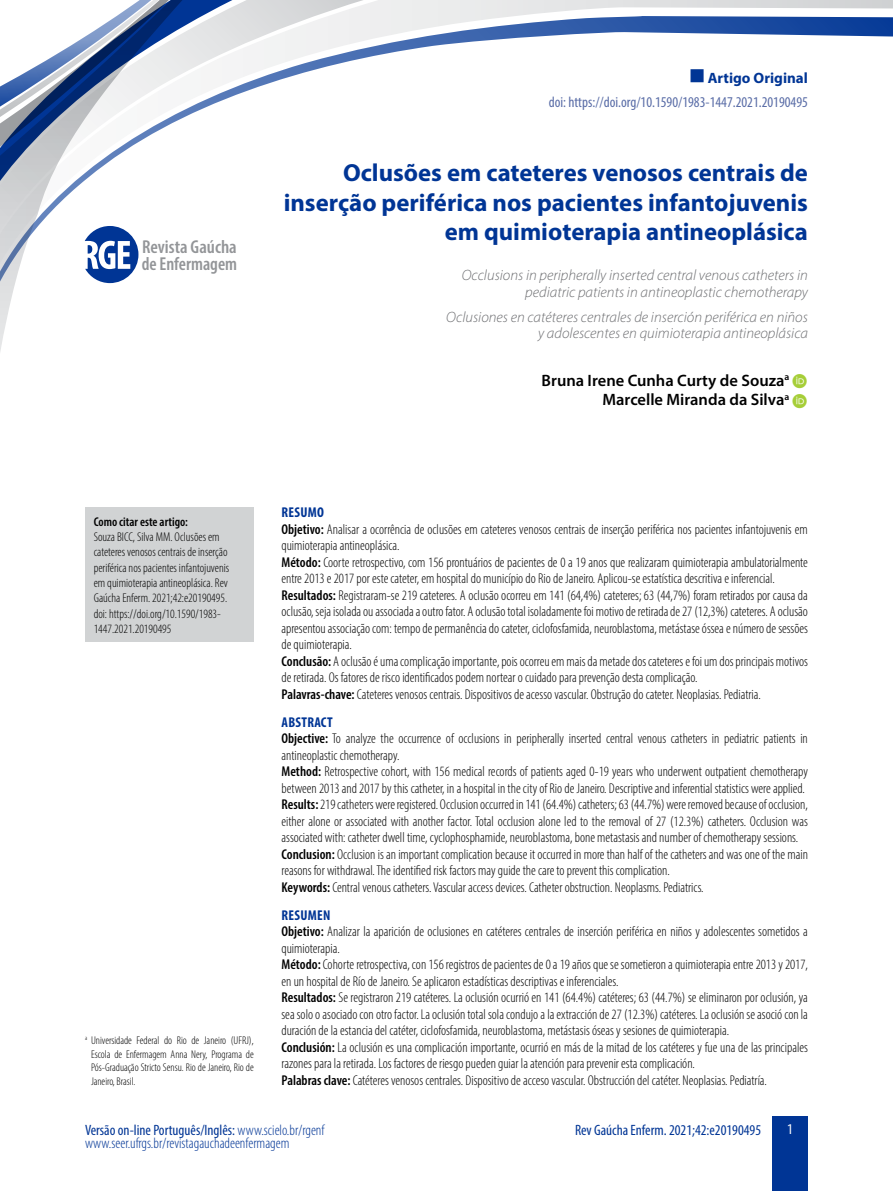
<style>
.page{position:relative;width:893px;height:1191px;background:#fff}
.page>*{position:absolute;margin:0;border:0;box-sizing:border-box;transform-origin:0 0}
.t1{font:700 24.75px/29.7px "Myriad Pro";color:#003595;text-align:right}
.t2{font:600 condensed 18.75px/16.6px "Myriad Pro";color:#939598}
.t3{font:600 16.5px/19.5px "Myriad Pro";color:#000;text-align:right}
.t4{font:italic 300 15px/16.5px "Myriad Pro";color:#6d6e71;text-align:right}
.t5{font:condensed 15px "Myriad Pro";color:#003595}
.t6{font:condensed 15px "Myriad Pro";color:#5a6da7}
.t7{font:300 condensed 15px "Myriad Pro";color:#003595}
.t8{font:700 15px "Myriad Pro";color:#003595}
.t9{font:condensed 15px "Myriad Pro";color:#fff}
.t10{font:300 condensed 14.25px/16.5px "Myriad Pro";color:#000}
.t11{font:300 condensed 12.75px/15.3px "Myriad Pro";color:#000}
.t12{font:600 condensed 12.75px "Myriad Pro";color:#000}
.t13{font:300 condensed 11.25px/13.5px "Myriad Pro";color:#000;text-align:justify}
.s1{font-weight:700;color:#003595}
.s2{font-weight:600}
.s3{font-weight:300}
</style>
<div class="page">
<svg style="left:202px;top:0;width:691px;height:109px"></svg>
<svg style="left:0;top:0;width:202px;height:352px"></svg>
<div style="left:772px;top:1116px;width:36px;height:75px;background:#003595"></div>
<svg style="left:85px;top:226px;width:53px;height:57px"></svg>
<div style="left:85px;top:507px;width:168px;height:135px;background:#d1d3d4"></div>
<svg style="left:691px;top:69px;width:13px;height:14px"></svg>
<p class="t8" style="left:708px;top:68px;width:102px">Artigo Original</p>
<h2 class="t2" style="left:142px;top:238px;width:97px">Revista Gaúcha de Enfermagem</h2>
<p class="t6" style="left:549px;top:93px;width:261px">doi: https://doi.org/10.1590/1983-1447.2021.20190495</p>
<h1 class="t1" style="left:284px;top:157px;width:526px">Oclusões em cateteres venosos centrais de inserção periférica nos pacientes infantojuvenis em quimioterapia antineoplásica</h1>
<p class="t4" style="left:462px;top:267px;width:348px">Occlusions in peripherally inserted central venous catheters in pediatric patients in antineoplastic chemotherapy</p>
<p class="t4" style="left:446px;top:308px;width:363px">Oclusiones en catéteres centrales de inserción periférica en niños y adolescentes en quimioterapia antineoplásica</p>
<p class="t3" style="left:542px;top:370px;width:249px">Bruna Irene Cunha Curty de Souza<sup>a<br></sup>Marcelle Miranda da Silva<sup>a</sup></p>
<p class="t12" style="left:94px;top:514px;width:96px">Como citar este artigo:</p>
<p class="t11" style="left:94px;top:529px;width:137px">Souza BICC, Silva MM. Oclusões em cateteres venosos centrais de inserção periférica nos pacientes infantojuvenis em quimioterapia antineoplásica. Rev Gaúcha Enferm. 2021;42:e20190495. doi: https://doi.org/10.1590/1983- 1447.2021.20190495</p>
<p class="t13" style="left:91px;top:1033px;width:164px;text-indent:-6px"><sup>a</sup> Universidade Federal do Rio de Janeiro (UFRJ), Escola de Enfermagem Anna Nery, Programa de Pós-Graduação Stricto Sensu. Rio de Janeiro, Rio de Janeiro, Brasil.</p>
<p class="t10" style="left:281px;top:504px;width:528px"><span class="s1">RESUMO<br></span><span class="s2">Objetivo:</span> Analisar a ocorrência de oclusões em cateteres venosos centrais de inserção periférica nos pacientes infantojuvenis em quimioterapia antineoplásica.<br><span class="s2">Método:</span> Coorte retrospectivo, com 156 prontuários de pacientes de 0 a 19 anos que realizaram quimioterapia ambulatorialmente entre 2013 e 2017 por este cateter, em hospital do município do Rio de Janeiro. Aplicou-se estatística descritiva e inferencial.<br><span class="s2">Resultados:</span> Registraram-se 219 cateteres. A oclusão ocorreu em 141 (64,4%) cateteres; 63 (44,7%) foram retirados por causa da oclusão, seja isolada ou associada a outro fator. A oclusão total isoladamente foi motivo de retirada de 27 (12,3%) cateteres. A oclusão apresentou associação com: tempo de permanência do cateter, ciclofosfamida, neuroblastoma, metástase óssea e número de sessões de quimioterapia.<br><span class="s2">Conclusão:</span> A oclusão é uma complicação importante, pois ocorreu em mais da metade dos cateteres e foi um dos principais motivos de retirada. Os fatores de risco identificados podem nortear o cuidado para prevenção desta complicação.<br><span class="s2">Palavras-chave:</span> Cateteres venosos centrais. Dispositivos de acesso vascular. Obstrução do cateter. Neoplasias. Pediatria.</p>
<p class="t10" style="left:281px;top:713px;width:528px"><span class="s1">ABSTRACT<br></span><span class="s2">Objective:</span> To analyze the occurrence of occlusions in peripherally inserted central venous catheters in pediatric patients in antineoplastic chemotherapy.<br><span class="s2">Method:</span> Retrospective cohort, with 156 medical records of patients aged 0-19 years who underwent outpatient chemotherapy between 2013 and 2017 by this catheter, in a hospital in the city of Rio de Janeiro. Descriptive and inferential statistics were applied.<br><span class="s2">Results:</span> 219 catheters were registered. Occlusion occurred in 141 (64.4%) catheters; 63 (44.7%) were removed because of occlusion, either alone or associated with another factor. Total occlusion alone led to the removal of 27 (12.3%) catheters. Occlusion was associated with: catheter dwell time, cyclophosphamide, neuroblastoma, bone metastasis and number of chemotherapy sessions.<br><span class="s2">Conclusion:</span> Occlusion is an important complication because it occurred in more than half of the catheters and was one of the main reasons for withdrawal. The identified risk factors may guide the care to prevent this complication.<br><span class="s2">Keywords:</span> Central venous catheters. Vascular access devices. Catheter obstruction. Neoplasms. Pediatrics.</p>
<p class="t10" style="left:281px;top:906px;width:528px"><span class="s1">RESUMEN<br></span><span class="s2">Objetivo:</span> Analizar la aparición de oclusiones en catéteres centrales de inserción periférica en niños y adolescentes sometidos a quimioterapia.<br><span class="s2">Método:</span> Cohorte retrospectiva, con 156 registros de pacientes de 0 a 19 años que se sometieron a quimioterapia entre 2013 y 2017, en un hospital de Río de Janeiro. Se aplicaron estadísticas descriptivas e inferenciales.<br><span class="s2">Resultados:</span> Se registraron 219 catéteres. La oclusión ocurrió en 141 (64.4%) catéteres; 63 (44.7%) se eliminaron por oclusión, ya sea solo o asociado con otro factor. La oclusión total sola condujo a la extracción de 27 (12.3%) catéteres. La oclusión se asoció con la duración de la estancia del catéter, ciclofosfamida, neuroblastoma, metástasis óseas y sesiones de quimioterapia.<br><span class="s2">Conclusión:</span> La oclusión es una complicación importante, ocurrió en más de la mitad de los catéteres y fue una de las principales razones para la retirada. Los factores de riesgo pueden guiar la atención para prevenir esta complicación.<br><span class="s2">Palabras clave:</span> Catéteres venosos centrales. Dispositivo de acceso vascular. Obstrucción del catéter. Neoplasias. Pediatría.</p>
<p class="t5" style="left:85px;top:1121px;width:241px">Versão on-line Português/Inglês: <span class="s3">www.scielo.br/rgenf</span></p>
<p class="t7" style="left:85px;top:1134px;width:206px">www.seer.ufrgs.br/revistagauchadeenfermagem</p>
<p class="t5" style="left:575px;top:1121px;width:188px">Rev Gaúcha Enferm. 2021;42:e20190495</p>
<p class="t9" style="left:787px;top:1120px;width:7px">1</p>
</div>
